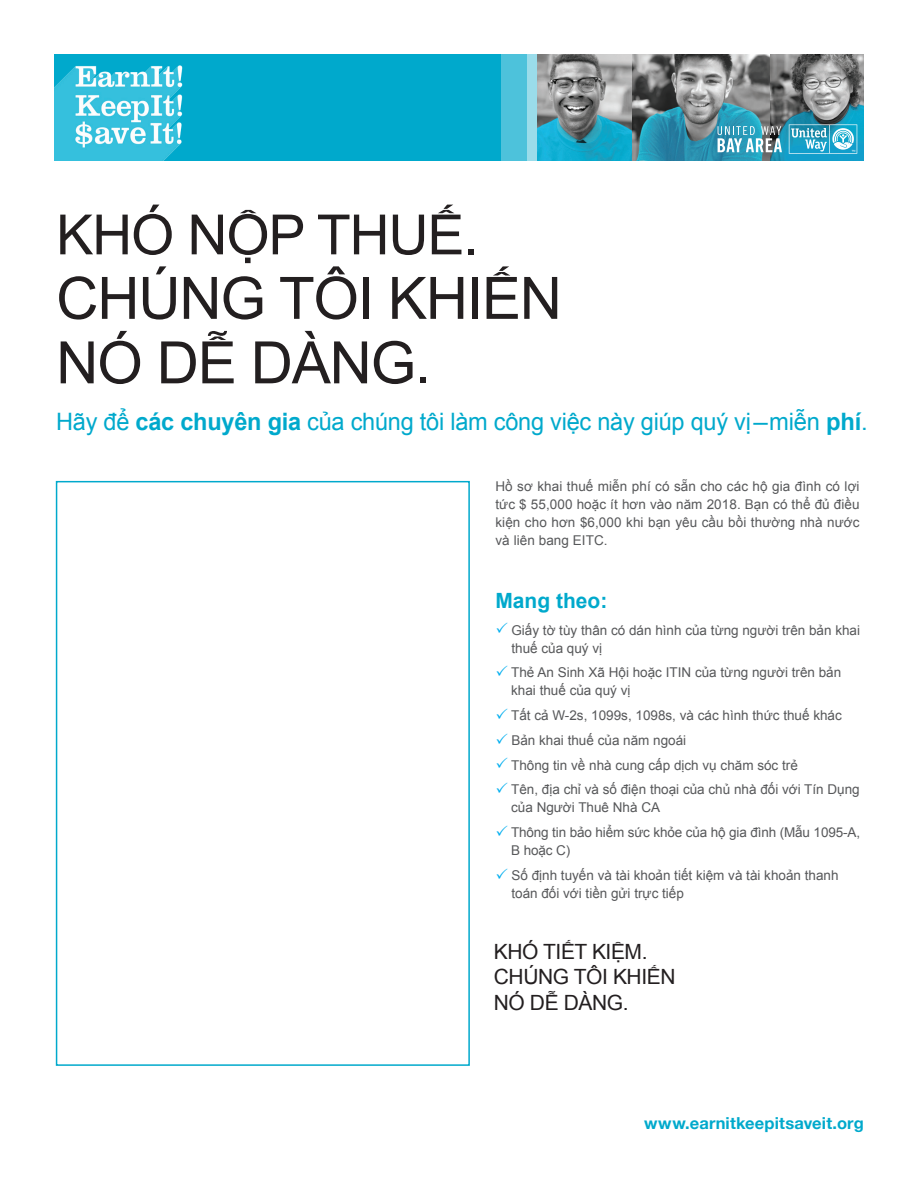
<style>
.page{position:relative;width:918px;height:1188px;background:#fff}
.page>*{position:absolute;margin:0;border:0;box-sizing:border-box;transform-origin:0 0}
.t1{font:58.5px/64.5px "Arial";letter-spacing:-.02em;color:#231f20}
.t2{font:55.5px "Arial";letter-spacing:-.02em;color:#231f20}
.t3{font:24px "Arial";letter-spacing:-.01em;color:#00a9cc}
.t4{font:21px/25.5px "Arial";letter-spacing:-.02em;color:#231f20}
.t5{font:700 21px "Arial";color:#00a9cc}
.t6{font:700 16.5px "Helvetica Neue";letter-spacing:.01em;color:#00a9cc}
.bullet_copy{font:13.5px/18px "Arial";color:#57585a}
.intro_and_close{font:13.5px/18px "Arial";letter-spacing:.005em;color:#57585a;text-align:justify}
.s1{font-weight:700}
</style>
<div class="page">
<img style="left:537px;top:54px;width:234px;height:107px">
<div style="left:56px;top:481px;width:414px;height:585px;border:2px solid #00a9cc"></div>
<div style="left:54px;top:54px;width:447px;height:107px;background:#00a9cc"></div>
<div style="left:527px;top:54px;width:10px;height:107px;background:#9adcea"></div>
<img style="left:771px;top:54px;width:92px;height:107px">
<div style="left:501px;top:54px;width:26px;height:107px;background:#4dc2db"></div>
<img style="left:54px;top:65px;width:129px;height:96px">
<svg style="left:718px;top:126px;width:64px;height:26px"></svg>
<svg style="left:789px;top:124px;width:68px;height:30px"></svg>
<p class="t2" style="left:56px;top:199px;width:424px">KHÓ NỘP THUẾ.</p>
<p class="t1" style="left:56px;top:267px;width:507px">CHÚNG TÔI KHIẾN<br>NÓ DỄ DÀNG.</p>
<p class="t3" style="left:56px;top:406px;width:813px">Hãy để <span class="s1">các chuyên gia</span> của chúng tôi làm công việc này giúp quý vị—miễn <span class="s1">phí</span>.</p>
<p class="intro_and_close" style="left:495px;top:477px;width:366px">Hồ sơ khai thuế miễn phí có sẵn cho các hộ gia đình có lợi tức $ 55,000 hoặc ít hơn vào năm 2018. Bạn có thể đủ điều kiện cho hơn $6,000 khi bạn yêu cầu bồi thường nhà nước và liên bang EITC.</p>
<p class="t5" style="left:495px;top:587px;width:113px">Mang theo:</p>
<p class="bullet_copy" style="left:511px;top:621px;width:350px">Giấy tờ tùy thân có dán hình của từng người trên bản khai thuế của quý vị</p>
<p class="bullet_copy" style="left:511px;top:664px;width:332px">Thẻ An Sinh Xã Hội hoặc ITIN của từng người trên bản khai thuế của quý vị</p>
<p class="bullet_copy" style="left:511px;top:707px;width:332px">Tất cả W-2s, 1099s, 1098s, và các hình thức thuế khác</p>
<p class="bullet_copy" style="left:511px;top:731px;width:176px">Bản khai thuế của năm ngoái</p>
<p class="bullet_copy" style="left:511px;top:756px;width:288px">Thông tin về nhà cung cấp dịch vụ chăm sóc trẻ</p>
<p class="bullet_copy" style="left:511px;top:781px;width:350px">Tên, địa chỉ và số điện thoại của chủ nhà đối với Tín Dụng của Người Thuê Nhà CA</p>
<p class="bullet_copy" style="left:511px;top:824px;width:351px">Thông tin bảo hiểm sức khỏe của hộ gia đình (Mẫu 1095-A,<br>B hoặc C)</p>
<p class="bullet_copy" style="left:511px;top:866px;width:329px">Số định tuyến và tài khoản tiết kiệm và tài khoản thanh toán đối với tiền gửi trực tiếp</p>
<p class="t4" style="left:494px;top:939px;width:155px">KHÓ TIẾT KIỆM.</p>
<p class="t4" style="left:494px;top:964px;width:183px">CHÚNG TÔI KHIẾN<br>NÓ DỄ DÀNG.</p>
<p class="t6" style="left:644px;top:1110px;width:221px">www.earnitkeepitsaveit.org</p>
</div>
